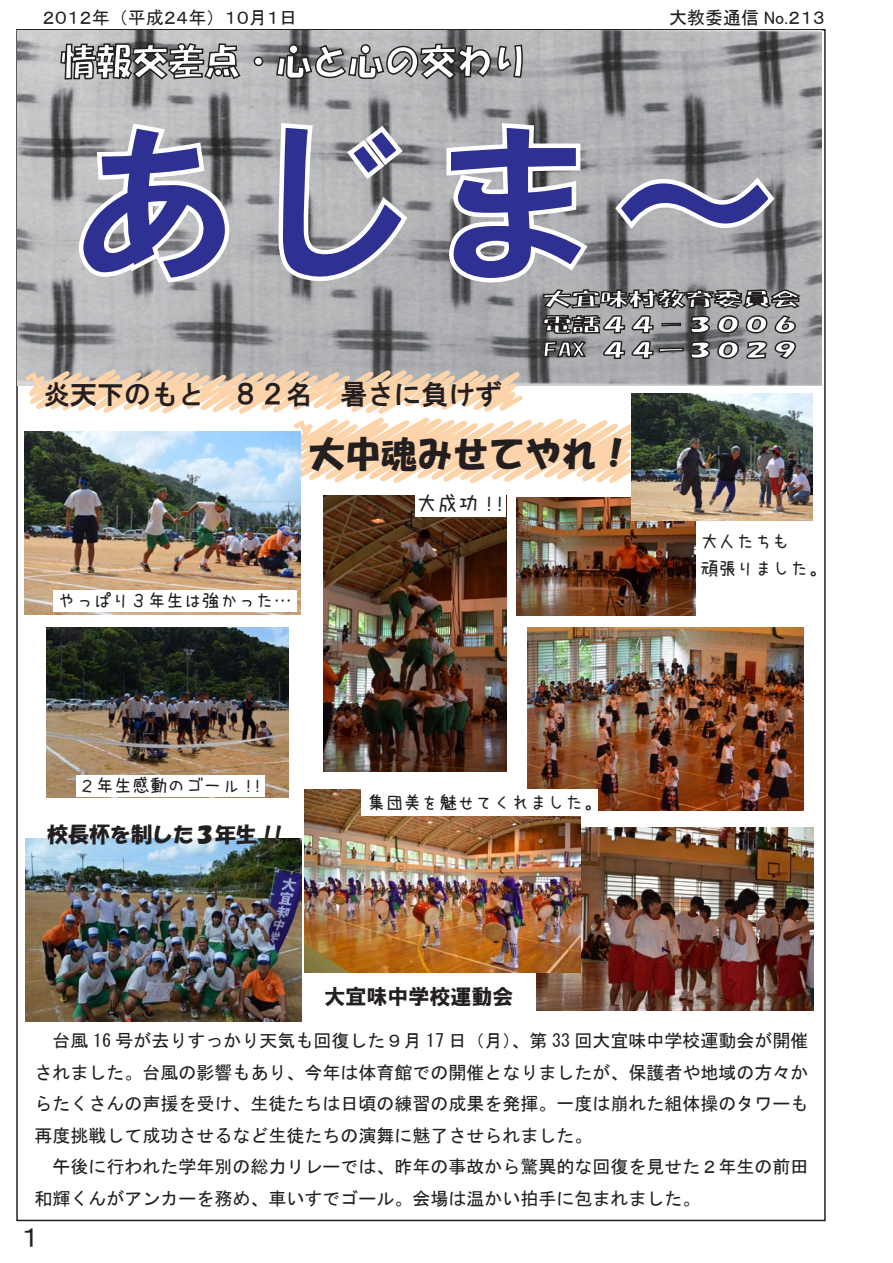
<style>
.page{position:relative;width:893px;height:1263px;background:#fff}
.page>*{position:absolute;margin:0;border:0;box-sizing:border-box;transform-origin:0 0}
.t1{font:180px "HG Soei Kakugothic UB";color:#2e3092}
.t2{font:36px "HG Soei Kakupoptai";color:#fff}
.t3{font:36px "HG Soei Kakupoptai";color:#231f20}
.t4{font:27px "HGS Gothic E";color:#231f20}
.t5{font:27px "MS P Gothic";color:#231f20}
.t6{font:21px "HG Soei Kakupoptai";color:#231f20}
.t7{font:21px "HG Soei Kakugothic UB";color:#231f20}
.t8{font:21px "uzura font";color:#231f20}
.t9{font:18.6px/25.5px "HG Soei Kakupoptai";color:#fff;text-align:justify;scale:1.54 1}
.t10{font:18px/31.5px "MS Gothic";color:#231f20}
.t11{font:18px/27px "uzura font";color:#231f20}
.t12{font:18px "MS P Gothic";color:#231f20}
</style>
<div class="page">
<img style="left:17px;top:30px;width:805px;height:356px">
<svg style="left:59px;top:42px;width:183px;height:39px;background:#7d7c7e"></svg>
<svg style="left:253px;top:55px;width:11px;height:12px"></svg>
<svg style="left:275px;top:43px;width:249px;height:38px;background:#7d7d7f"></svg>
<svg style="left:22px;top:121px;width:780px;height:368px;background:#b3afab"></svg>
<img style="left:536px;top:828px;width:277px;height:182px">
<img style="left:46px;top:628px;width:242px;height:170px">
<img style="left:25px;top:839px;width:276px;height:182px">
<img style="left:323px;top:495px;width:183px;height:276px">
<img style="left:304px;top:789px;width:277px;height:183px">
<img style="left:527px;top:627px;width:276px;height:183px">
<img style="left:516px;top:497px;width:180px;height:119px">
<img style="left:631px;top:393px;width:181px;height:127px">
<img style="left:24px;top:432px;width:276px;height:182px">
<div style="left:53px;top:590px;width:243px;height:22px;background:#fff"></div>
<div style="left:76px;top:775px;width:188px;height:21px;background:#fff"></div>
<div style="left:362px;top:790px;width:236px;height:26px;background:#fff"></div>
<div style="left:416px;top:491px;width:90px;height:25px;background:#fff"></div>
<p class="t12" style="left:43px;top:9px;width:256px">２０１２年（平成２４年）１０月１日</p>
<p class="t12" style="left:669px;top:9px;width:157px">大教委通信 No.２１３</p>
<h2 class="t2" style="left:60px;top:43px;width:469px">情報交差点・心と心の交わり</h2>
<h1 class="t1" style="left:65px;top:113px;width:722px">あじま～</h1>
<p class="t9" style="left:543px;top:286px;width:168px">大宜味村教育委員会電話４４－３００６<br>FAX ４４ー３０２９</p>
<h3 class="t4" style="left:43px;top:380px;width:460px">炎天下のもと　８２名　暑さに負けず</h3>
<h2 class="t3" style="left:309px;top:435px;width:325px">大中魂みせてやれ！</h2>
<p class="t11" style="left:58px;top:587px;width:235px">やっぱり３年生は強かった…</p>
<p class="t8" style="left:416px;top:493px;width:91px">大成功 !!</p>
<p class="t11" style="left:78px;top:772px;width:186px">２年生感動のゴール !!</p>
<p class="t6" style="left:47px;top:824px;width:238px">校長杯を制した３年生 !!</p>
<p class="t11" style="left:367px;top:789px;width:235px">集団美を魅せてくれました。</p>
<p class="t7" style="left:325px;top:985px;width:190px">大宜味中学校運動会</p>
<p class="t11" style="left:701px;top:528px;width:128px">大人たちも<br>頑張りました。</p>
<p class="t10" style="left:34px;top:1025px;width:775px">　台風 16 号が去りすっかり天気も回復した９月 17 日（月）、第 33 回大宜味中学校運動会が開催されました。台風の影響もあり、今年は体育館での開催となりましたが、保護者や地域の方々からたくさんの声援を受け、生徒たちは日頃の練習の成果を発揮。一度は崩れた組体操のタワーも再度挑戦して成功させるなど生徒たちの演舞に魅了させられました。　　<br>　午後に行われた学年別の総力リレーでは、昨年の事故から驚異的な回復を見せた２年生の前田和輝くんがアンカーを務め、車いすでゴール。会場は温かい拍手に包まれました。</p>
<h3 class="t5" style="left:21px;top:1223px;width:20px">１</h3>
</div>
